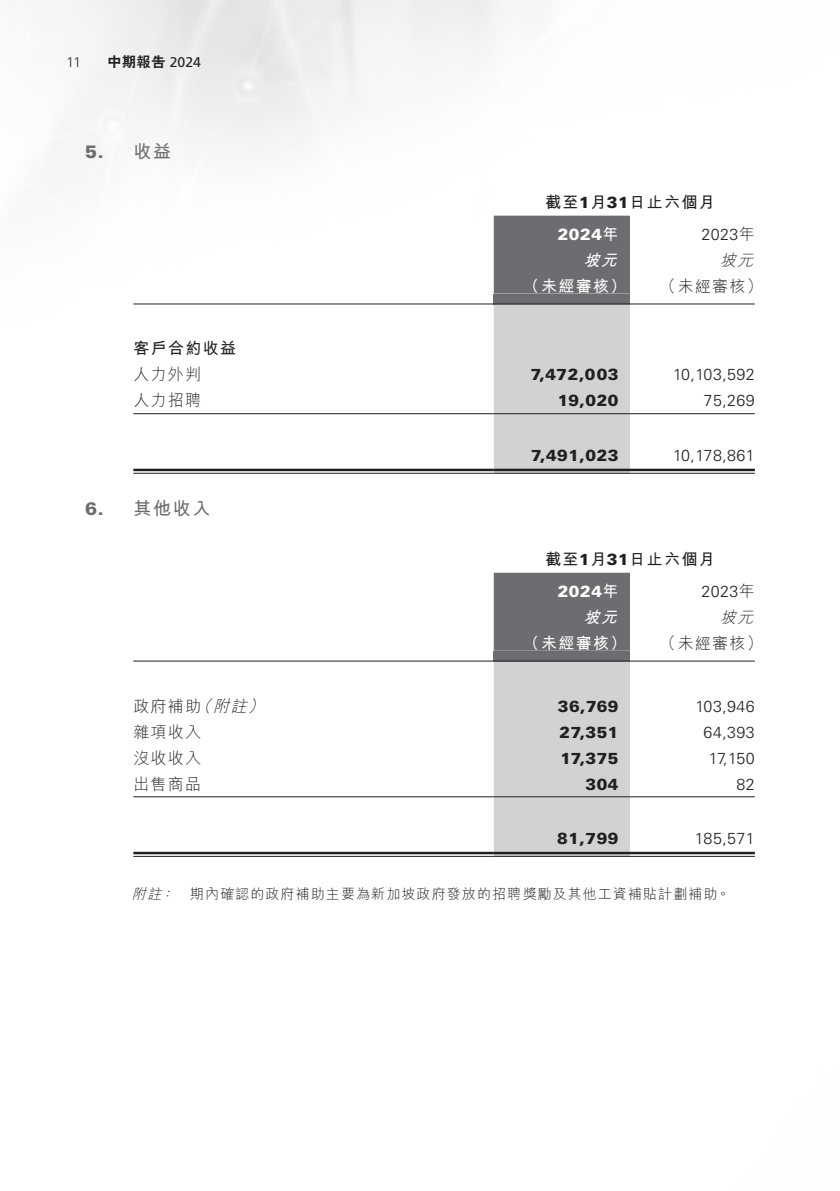
<style>
.page{position:relative;width:840px;height:1191px;background:#fff}
.page>*{position:absolute;margin:0;border:0;box-sizing:border-box;transform-origin:0 0}
.t1{font:700 18px "M Hei HK";letter-spacing:.09em;color:#6c6d70}
.t2{font:900 18px "Univers LT Std";color:#6c6d70}
.t3{font:300 16px "Univers LT Std";letter-spacing:.03em;color:#231f20}
.t4{font:900 16px "Univers LT Std";letter-spacing:.035em;color:#231f20}
.t5{font:300 16px "M Hei HK";letter-spacing:.08em;color:#231f20}
.t6{font:700 16px "M Hei HK";letter-spacing:.085em;color:#231f20}
.t7{font:700 16px "M Hei HK";letter-spacing:.085em;color:#fff}
.t8{font:900 16px "Univers LT Std";letter-spacing:.035em;color:#fff}
.t9{font:italic 300 16px "M Hei HK";color:#231f20}
.t10{font:italic 700 16px "M Hei HK";color:#fff}
.t11{font:300 14px "M Hei HK";letter-spacing:.08em;color:#231f20}
.t12{font:800 14px "C Hei 2 HK";color:#231f20}
.t13{font:italic 300 14px "M Hei HK";color:#231f20}
.t14{font:300 14px "Univers LT Std";color:#231f20}
.s1{font-family:"Frutiger LT Std";font-weight:400}
.s2{font-family:"Univers LT Std";font-weight:900}
.s3{font-family:"M Hei HK"}
.s4{font-family:"M Hei HK";font-weight:700}
</style>
<div class="page">
<img style="left:51px;top:0;width:704px;height:857px">
<div style="left:493px;top:216px;width:136px;height:78px;background:#6c6d70"></div>
<div style="left:493px;top:294px;width:136px;height:10px;background:#6c6d70"></div>
<div style="left:493px;top:304px;width:136px;height:169px;background:#d1d2d4"></div>
<hr style="left:133px;top:303px;width:360px;height:1px;background:#231f20">
<hr style="left:493px;top:303px;width:136px;height:1px;background:#231f20">
<hr style="left:629px;top:303px;width:125px;height:1px;background:#231f20">
<hr style="left:133px;top:413px;width:360px;height:1px;background:#231f20">
<hr style="left:493px;top:413px;width:136px;height:1px;background:#231f20">
<hr style="left:629px;top:413px;width:125px;height:1px;background:#231f20">
<hr style="left:133px;top:469px;width:360px;height:2px;background:#231f20">
<hr style="left:133px;top:473px;width:360px;height:1px;background:#231f20">
<hr style="left:493px;top:469px;width:136px;height:2px;background:#231f20">
<hr style="left:493px;top:473px;width:136px;height:1px;background:#231f20">
<hr style="left:629px;top:469px;width:125px;height:2px;background:#231f20">
<hr style="left:629px;top:473px;width:125px;height:1px;background:#231f20">
<div style="left:493px;top:573px;width:136px;height:78px;background:#6c6d70"></div>
<div style="left:493px;top:651px;width:136px;height:10px;background:#6c6d70"></div>
<div style="left:493px;top:661px;width:136px;height:195px;background:#d1d2d4"></div>
<hr style="left:133px;top:660px;width:360px;height:1px;background:#231f20">
<hr style="left:493px;top:660px;width:136px;height:1px;background:#231f20">
<hr style="left:629px;top:660px;width:125px;height:1px;background:#231f20">
<hr style="left:133px;top:796px;width:360px;height:1px;background:#231f20">
<hr style="left:493px;top:796px;width:136px;height:1px;background:#231f20">
<hr style="left:629px;top:796px;width:125px;height:1px;background:#231f20">
<hr style="left:133px;top:851px;width:360px;height:3px;background:#231f20">
<hr style="left:133px;top:856px;width:360px;height:1px;background:#231f20">
<hr style="left:493px;top:851px;width:136px;height:3px;background:#231f20">
<hr style="left:493px;top:856px;width:136px;height:1px;background:#231f20">
<hr style="left:629px;top:851px;width:125px;height:3px;background:#231f20">
<hr style="left:629px;top:856px;width:125px;height:1px;background:#231f20">
<p class="t14" style="left:67px;top:53px;width:16px">11</p>
<p class="t12" style="left:107px;top:55px;width:95px">中期報告 <span class="s1">2024</span></p>
<p class="t2" style="left:85px;top:140px;width:20px">5.</p>
<p class="t2" style="left:85px;top:497px;width:20px">6.</p>
<p class="t1" style="left:133px;top:138px;width:39px">收益</p>
<p class="t6" style="left:545px;top:190px;width:171px">截至<span class="s2">1</span>月<span class="s2">31</span>日止六個月</p>
<p class="t3" style="left:701px;top:224px;width:55px">2023<span class="s3">年</span></p>
<p class="t8" style="left:557px;top:224px;width:62px">2024<span class="s4">年</span></p>
<p class="t10" style="left:583px;top:248px;width:40px">坡元</p>
<p class="t9" style="left:719px;top:251px;width:39px">坡元</p>
<p class="t7" style="left:522px;top:274px;width:105px">（未經審核）</p>
<p class="t5" style="left:659px;top:277px;width:105px">（未經審核(</p>
<p class="t6" style="left:133px;top:337px;width:104px">客戶合約收益</p>
<p class="t5" style="left:133px;top:366px;width:69px">人力外判</p>
<p class="t4" style="left:530px;top:365px;width:89px">7,472,003</p>
<p class="t3" style="left:672px;top:365px;width:83px">10,103,592</p>
<p class="t5" style="left:133px;top:392px;width:69px">人力招聘</p>
<p class="t4" style="left:557px;top:391px;width:62px">19,020</p>
<p class="t3" style="left:703px;top:391px;width:53px">75,269</p>
<p class="t4" style="left:531px;top:445px;width:89px">7,491,023</p>
<p class="t3" style="left:672px;top:445px;width:83px">10,178,861</p>
<p class="t1" style="left:133px;top:495px;width:78px">其他收入</p>
<p class="t6" style="left:545px;top:547px;width:171px">截至<span class="s2">1</span>月<span class="s2">31</span>日止六個月</p>
<p class="t3" style="left:701px;top:581px;width:55px">2023<span class="s3">年</span></p>
<p class="t8" style="left:557px;top:581px;width:62px">2024<span class="s4">年</span></p>
<p class="t10" style="left:583px;top:605px;width:40px">坡元</p>
<p class="t9" style="left:719px;top:608px;width:39px">坡元</p>
<p class="t7" style="left:522px;top:631px;width:105px">（未經審核）</p>
<p class="t5" style="left:659px;top:634px;width:105px">（未經審核(</p>
<p class="t9" style="left:195px;top:697px;width:57px">（附註</p>
<p class="t9" style="left:248px;top:697px;width:22px">(</p>
<p class="t5" style="left:133px;top:697px;width:69px">政府補助</p>
<p class="t4" style="left:557px;top:696px;width:62px">36,769</p>
<p class="t3" style="left:695px;top:696px;width:61px">103,946</p>
<p class="t5" style="left:133px;top:723px;width:69px">雜項收入</p>
<p class="t4" style="left:559px;top:722px;width:60px">27,351</p>
<p class="t3" style="left:703px;top:722px;width:53px">64,393</p>
<p class="t5" style="left:133px;top:749px;width:69px">沒收收入</p>
<p class="t4" style="left:560px;top:748px;width:60px">17,375</p>
<p class="t3" style="left:708px;top:748px;width:47px">17,150</p>
<p class="t5" style="left:133px;top:775px;width:69px">出售商品</p>
<p class="t4" style="left:585px;top:774px;width:35px">304</p>
<p class="t3" style="left:736px;top:774px;width:20px">82</p>
<p class="t4" style="left:557px;top:828px;width:63px">81,799</p>
<p class="t3" style="left:694px;top:828px;width:61px">185,571</p>
<p class="t13" style="left:132px;top:886px;width:34px">附註</p>
<p class="t13" style="left:160px;top:886px;width:19px">：</p>
<p class="t11" style="left:190px;top:886px;width:541px">期內確認的政府補助主要為新加坡政府發放的招聘獎勵及其他工資補貼計劃補助。</p>
</div>
